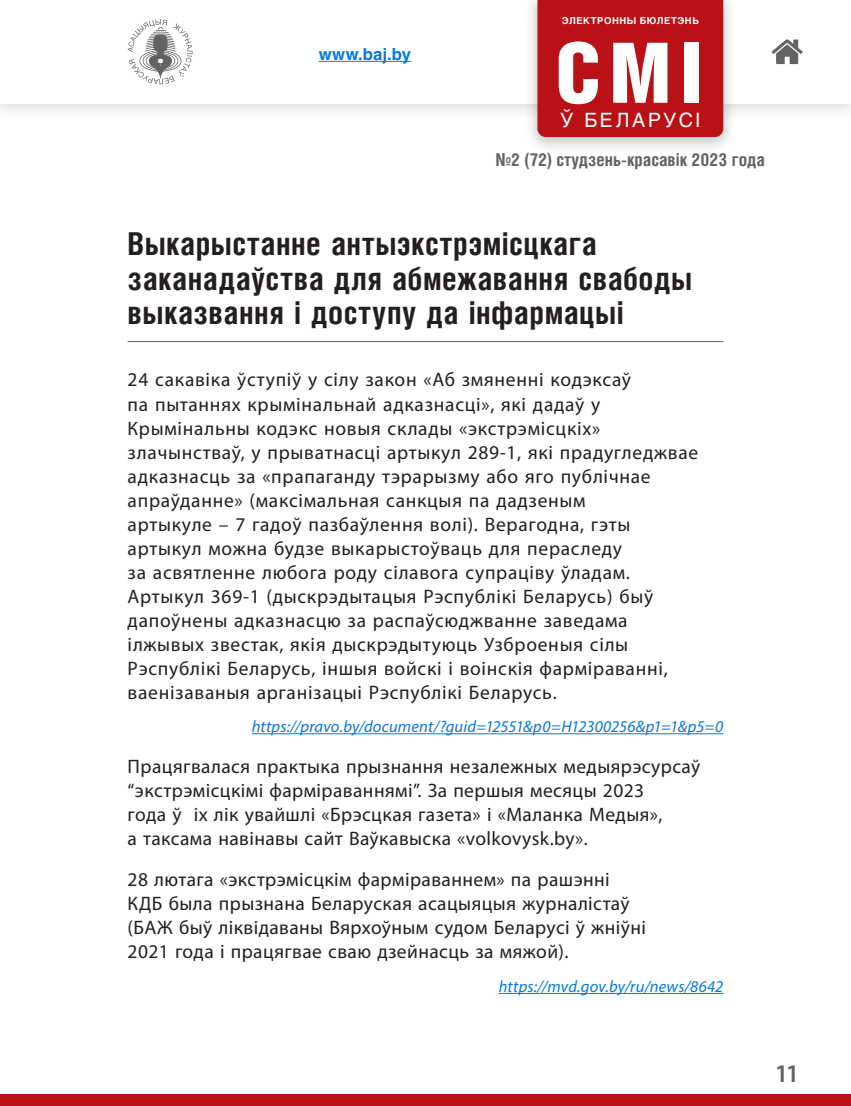
<style>
.page{position:relative;width:851px;height:1106px;background:#fff}
.page>*{position:absolute;margin:0;border:0;box-sizing:border-box;transform-origin:0 0}
.t1{font:83.55px "Helios Cond Black C";color:#fff}
.t2{font:700 31.5px/34.5px "Helios Cond C";letter-spacing:.015em;color:#231f20}
.t3{font:600 25.5px "Myriad Pro";color:#636366}
.t4{font:19.5px/24px "Myriad Pro";letter-spacing:.035em;color:#231f20}
.t5{font:19.5px "Helios C";letter-spacing:.13em;color:#fff}
.t6{font:700 17.85px "Helios Cond C";color:#636366}
.t7{font:italic 16.5px "Myriad Pro";letter-spacing:.005em;color:#007ae5}
.t8{font:700 16.5px "Helios C";letter-spacing:.01em;color:#007ae5}
.t9{font:700 9.45px "Helios C";letter-spacing:.06em;color:#fff}
</style>
<div class="page">
<div style="left:0;top:1094px;width:850px;height:12px;background:#b91115"></div>
<hr style="left:128px;top:341px;width:595px;height:1px;background:#636366">
<hr style="left:252px;top:733px;width:471px;height:1px;background:#007ae5">
<hr style="left:498px;top:993px;width:225px;height:1px;background:#007ae5">
<div style="left:0;top:0;width:850px;height:122px;background:#231f20;opacity:.15"></div>
<div style="left:0;top:0;width:850px;height:103px;background:#fff"></div>
<svg style="left:128px;top:19px;width:64px;height:65px"></svg>
<hr style="left:319px;top:61px;width:92px;height:1px;background:#007ae5">
<svg style="left:771px;top:39px;width:31px;height:25px"></svg>
<div style="left:523px;top:0;width:213px;height:155px;background:#231f20;opacity:.25"></div>
<div style="left:537px;top:0;width:186px;height:137px;background:#b91115"></div>
<p class="t8" style="left:319px;top:44px;width:94px">www.baj.by</p>
<p class="t9" style="left:561px;top:15px;width:139px">ЭЛЕКТРОННЫ БЮЛЕТЭНЬ</p>
<h1 class="t1" style="left:555px;top:25px;width:149px">СМІ</h1>
<p class="t5" style="left:560px;top:109px;width:141px">Ў БЕЛАРУСІ</p>
<p class="t6" style="left:496px;top:149px;width:270px">№2 (72) студзень-красавік 2023 года</p>
<h2 class="t2" style="left:128px;top:226px;width:566px">Выкарыстанне антыэкстрэмісцкага заканадаўства для абмежавання свабоды выказвання і доступу да інфармацыі</h2>
<p class="t4" style="left:128px;top:367px;width:572px">24 сакавіка ўступіў у сілу закон «Аб змяненні кодэксаў<br>па пытаннях крымінальнай адказнасці», які дадаў у Крымінальны кодэкс новыя склады «экстрэмісцкіх» злачынстваў, у прыватнасці артыкул 289-1, які прадугледжвае адказнасць за «прапаганду тэрарызму або яго публічнае апраўданне» (максімальная санкцыя па дадзеным<br>артыкуле – 7 гадоў пазбаўлення волі). Верагодна, гэты артыкул можна будзе выкарыстоўваць для пераследу<br>за асвятленне любога роду сілавога супраціву ўладам.<br>Артыкул 369-1 (дыскрэдытацыя Рэспублікі Беларусь) быў дапоўнены адказнасцю за распаўсюджванне заведама ілжывых звестак, якія дыскрэдытуюць Узброеныя сілы Рэспублікі Беларусь, іншыя войскі і воінскія фарміраванні, ваенізаваныя арганізацыі Рэспублікі Беларусь.</p>
<p class="t7" style="left:252px;top:716px;width:473px">https://pravo.by/document/?guid=12551&amp;p0=H12300256&amp;p1=1&amp;p5=0</p>
<p class="t4" style="left:128px;top:754px;width:574px">Працягвалася практыка прызнання незалежных медыярэсурсаў “экстрэмісцкімі фарміраваннямі”. За першыя месяцы 2023<br>года ў іх лік увайшлі «Брэсцкая газета» і «Маланка Медыя»,<br>а таксама навінавы сайт Ваўкавыска «volkovysk.by».</p>
<p class="t4" style="left:128px;top:867px;width:520px">28 лютага «экстрэмісцкім фарміраваннем» па рашэнні КДБ была прызнана Беларуская асацыяцыя журналістаў (БАЖ быў ліквідаваны Вярхоўным судом Беларусі ў жніўні 2021 года і працягвае сваю дзейнасць за мяжой).</p>
<p class="t7" style="left:498px;top:976px;width:226px">https://mvd.gov.by/ru/news/8642</p>
<h3 class="t3" style="left:774px;top:1057px;width:26px">11</h3>
</div>
